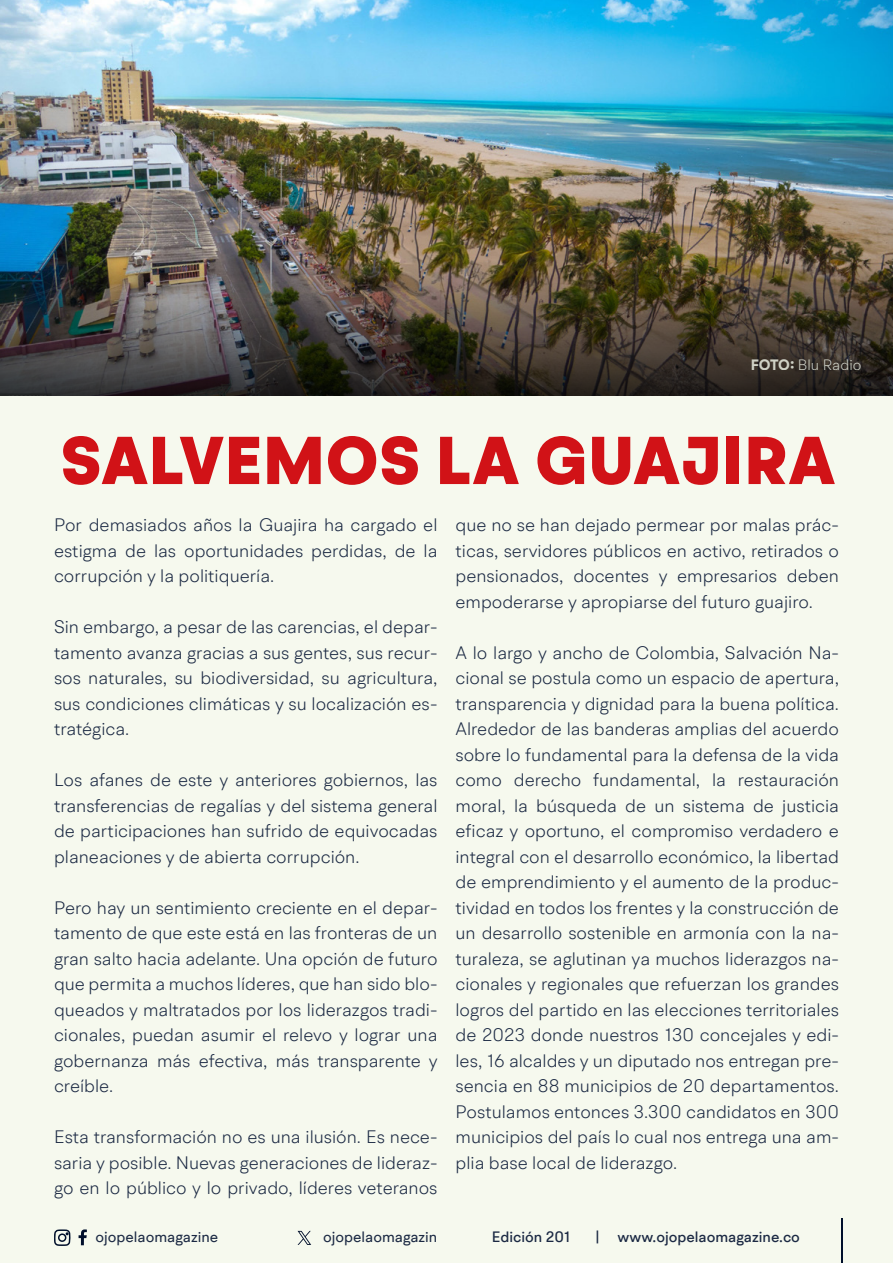
<style>
.page{position:relative;width:893px;height:1263px;background:#f6f9ee}
.page>*{position:absolute;margin:0;border:0;box-sizing:border-box;transform-origin:0 0}
.t1{font:900 67.5px "BR Hendrix";letter-spacing:.01em;color:#d11217}
.t2{font:300 18px/25.5px "BR Hendrix";color:#1b2943;text-align:justify}
.t3{font:500 15px "BR Hendrix";color:#1b2943}
.t4{font:15px "BR Hendrix";color:#1b2943}
.t5{font:300 15px "BR Hendrix";color:#f5faed}
.s1{font-weight:700}
</style>
<div class="page">
<svg style="left:79px;top:1229px;width:8px;height:16px"></svg>
<svg style="left:54px;top:1229px;width:17px;height:17px"></svg>
<hr style="left:841px;top:1219px;width:1px;height:44px;background:#000f2b">
<svg style="left:298px;top:1231px;width:13px;height:14px"></svg>
<img style="left:0;top:0;width:893px;height:259px">
<img style="left:0;top:259px;width:893px;height:137px">
<p class="t5" style="left:750px;top:355px;width:113px"><span class="s1">FOTO:</span> Blu Radio</p>
<h1 class="t1" style="left:61px;top:418px;width:775px">SALVEMOS LA GUAJIRA</h1>
<p class="t2" style="left:54px;top:512px;width:385px">Por demasiados años la Guajira ha cargado el estigma de las oportunidades perdidas, de la corrupción y la politiquería.</p>
<p class="t2" style="left:54px;top:614px;width:385px">Sin embargo, a pesar de las carencias, el depar&shy;tamento avanza gracias a sus gentes, sus recur&shy;sos naturales, su biodiversidad, su agricultura, sus condiciones climáticas y su localización es&shy;tratégica.</p>
<p class="t2" style="left:54px;top:767px;width:385px">Los afanes de este y anteriores gobiernos, las transferencias de regalías y del sistema general de participaciones han sufrido de equivocadas planeaciones y de abierta corrupción.</p>
<p class="t2" style="left:54px;top:895px;width:385px">Pero hay un sentimiento creciente en el depar&shy;tamento de que este está en las fronteras de un gran salto hacia adelante. Una opción de futuro que permita a muchos líderes, que han sido blo&shy;queados y maltratados por los liderazgos tradi&shy;cionales, puedan asumir el relevo y lograr una gobernanza más efectiva, más transparente y creíble.</p>
<p class="t2" style="left:54px;top:1124px;width:385px">Esta transformación no es una ilusión. Es nece&shy;saria y posible. Nuevas generaciones de lideraz&shy;go en lo público y lo privado, líderes veteranos</p>
<p class="t2" style="left:455px;top:512px;width:385px">que no se han dejado permear por malas prác&shy;ticas, servidores públicos en activo, retirados o pensionados, docentes y empresarios deben empoderarse y apropiarse del futuro guajiro.</p>
<p class="t2" style="left:455px;top:640px;width:385px">A lo largo y ancho de Colombia, Salvación Na&shy;cional se postula como un espacio de apertura, transparencia y dignidad para la buena política.<br>Alrededor de las banderas amplias del acuerdo sobre lo fundamental para la defensa de la vida como derecho fundamental, la restauración moral, la búsqueda de un sistema de justicia eficaz y oportuno, el compromiso verdadero e integral con el desarrollo económico, la libertad de emprendimiento y el aumento de la produc&shy;tividad en todos los frentes y la construcción de un desarrollo sostenible en armonía con la na&shy;turaleza, se aglutinan ya muchos liderazgos na&shy;cionales y regionales que refuerzan los grandes logros del partido en las elecciones territoriales de 2023 donde nuestros 130 concejales y edi&shy;les, 16 alcaldes y un diputado nos entregan pre&shy;sencia en 88 municipios de 20 departamentos.<br>Postulamos entonces 3.300 candidatos en 300 municipios del país lo cual nos entrega una am&shy;plia base local de liderazgo.</p>
<p class="t4" style="left:96px;top:1227px;width:124px">ojopelaomagazine</p>
<p class="t4" style="left:323px;top:1227px;width:116px">ojopelaomagazin</p>
<p class="t3" style="left:492px;top:1227px;width:80px">Edición 201</p>
<p class="t3" style="left:595px;top:1227px;width:206px">| www.ojopelaomagazine.co</p>
</div>
